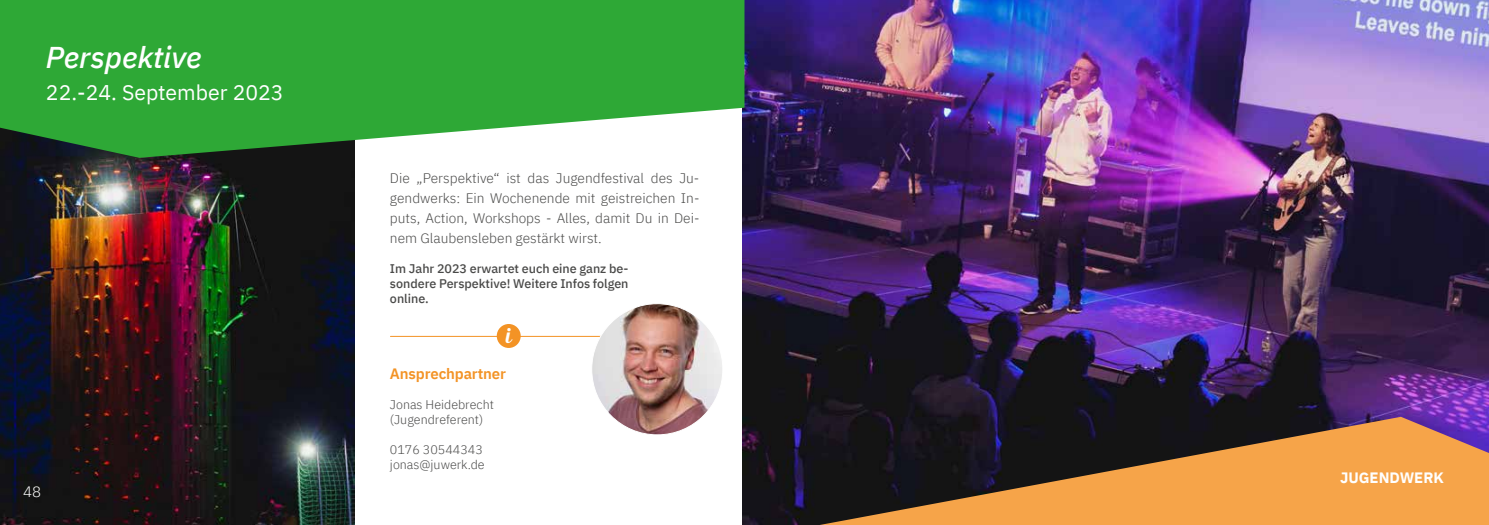
<style>
.page{position:relative;width:1489px;height:525px;background:#fff}
.page>*{position:absolute;margin:0;border:0;box-sizing:border-box;transform-origin:0 0}
.t1{font:italic 500 30px "IBM Plex Sans";color:#fff}
.t2{font:21.25px "IBM Plex Sans";color:#fff}
.t3{font:21px "Blenda Script";color:#fff}
.t4{font:600 15px "IBM Plex Sans";letter-spacing:-.01em;color:#f39325}
.t5{font:700 15px "IBM Plex Sans";color:#fff}
.t6{font:300 15px "IBM Plex Sans";color:#fff}
.t7{font:300 13.75px/20px "IBM Plex Sans";color:#4a4a49;text-align:justify}
.t8{font:500 12.5px/15px "IBM Plex Sans";color:#4a4a49;text-align:justify}
.t9{font:300 12.5px/15px "IBM Plex Sans";color:#4a4a49}
</style>
<div class="page">
<img style="left:742px;top:0;width:746px;height:524px">
<img style="left:0;top:158px;width:354px;height:366px">
<svg style="left:0;top:0;width:744px;height:158px;fill:#2ea836"></svg>
<svg style="left:819px;top:416px;width:669px;height:108px;fill:#f6a449"></svg>
<hr style="left:390px;top:336px;width:290px;height:1px;background:#f39325">
<div style="left:496px;top:324px;width:24px;height:24px;background:#f39325;border-radius:50%"></div>
<img style="left:591px;top:303px;width:131px;height:131px;border-radius:66px">
<h1 class="t1" style="left:46px;top:34px;width:157px">Perspektive</h1>
<h2 class="t2" style="left:46px;top:76px;width:239px">22.-24. September 2023</h2>
<p class="t6" style="left:23px;top:480px;width:20px">48</p>
<p class="t7" style="left:390px;top:167px;width:311px">Die „Perspektive“ ist das Jugendfestival des Ju&shy;gendwerks: Ein Wochenende mit geistreichen In&shy;puts, Action, Workshops - Alles, damit Du in Dei&shy;nem Glaubensleben gestärkt wirst.</p>
<p class="t8" style="left:390px;top:260px;width:240px">Im Jahr 2023 erwartet euch eine ganz be&shy;sondere Perspektive! Weitere Infos folgen online.</p>
<h3 class="t3" style="left:505px;top:321px;width:7px">i</h3>
<p class="t4" style="left:390px;top:361px;width:118px">Ansprechpartner</p>
<p class="t9" style="left:390px;top:395px;width:105px">Jonas Heidebrecht (Jugendreferent)</p>
<p class="t9" style="left:390px;top:440px;width:96px">0176 30544343 jonas@juwerk.de</p>
<p class="t5" style="left:1339px;top:465px;width:105px">JUGENDWERK</p>
</div>
